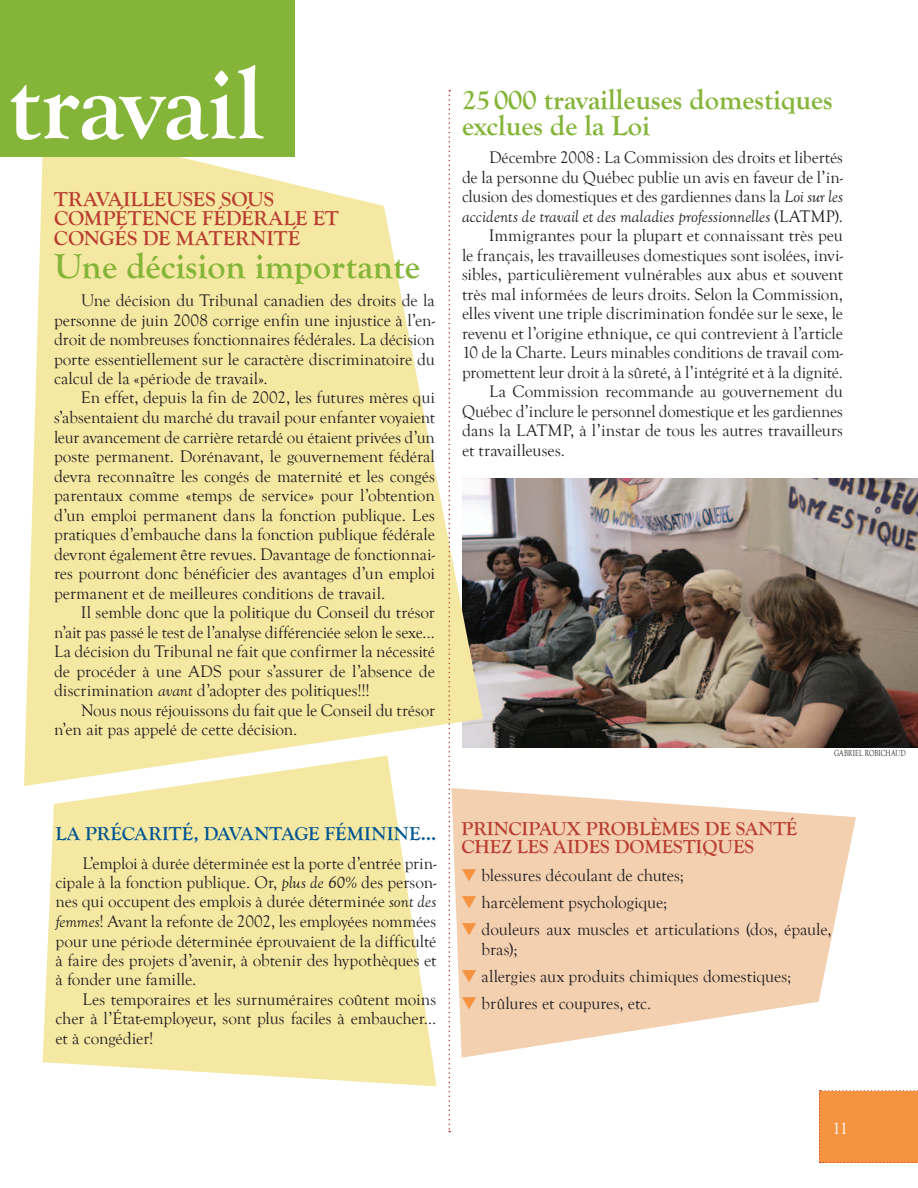
<style>
.page{position:relative;width:918px;height:1188px;background:#fff}
.page>*{position:absolute;margin:0;border:0;box-sizing:border-box;transform-origin:0 0}
.t1{font:700 103.5px "Goudy Old Style T";color:#fff}
.t2{font:700 36px "Goudy Old Style T";color:#84b538}
.t3{font:700 28.5px/25.5px "Goudy Old Style T";color:#84b538}
.t4{font:700 21px/19.5px "Goudy Old Style T";color:#b93d30}
.t5{font:700 19.5px/18px "Goudy Old Style T";color:#b93d30}
.t6{font:700 19.5px "Goudy Old Style T";letter-spacing:.005em;color:#015591}
.t7{font:17.25px/19.5px "Goudy Old Style T";letter-spacing:-.005em;color:#231f20;text-align:justify}
.t8{font:italic 17.25px "Goudy Old Sty T";color:#231f20}
.t9{font:17.25px "Goudy Old Style T";color:#fff}
.t10{font:9px "Goudy Old Style T";letter-spacing:.005em;color:#231f20;scale:.75 1}
.s1{font-family:"Goudy Old Sty T";font-style:italic}
.s2{font-family:"Goudy Old Style T";font-style:normal}
.s3{color:#f69340}
</style>
<div class="page">
<img style="left:483px;top:478px;width:435px;height:269px">
<svg style="left:24px;top:157px;width:459px;height:629px;fill:#f5e8a2"></svg>
<svg style="left:43px;top:756px;width:393px;height:330px;background:#f6ebb0"></svg>
<div style="left:0;top:0;width:295px;height:157px;background:#84b538"></div>
<svg style="left:448px;top:90px;width:2px;height:1042px"></svg>
<svg style="left:451px;top:788px;width:405px;height:270px;fill:#f2d0b0"></svg>
<div style="left:819px;top:1090px;width:99px;height:73px;background:#f69340"></div>
<h1 class="t1" style="left:7px;top:47px;width:258px">TRAVAIL</h1>
<p class="t4" style="left:54px;top:189px;width:286px">TRAVAILLEUSE S SOUS<br>COMPÉTENCE FÉDÉRALE ET<br>CONGÉS DE MATERNITÉ</p>
<h2 class="t2" style="left:54px;top:246px;width:368px">UNE DÉCISION IMPORTANTE</h2>
<p class="t7" style="left:54px;top:291px;width:383px;text-indent:27px">Une décision du Tribunal canadien des droits de la personne de juin 2008 corrige enfin une injustice à l’en&shy;droit de nombreuses fonctionnaires fédérales. La décision porte essentiellement sur le caractère discriminatoire du calcul de la «période de travail».</p>
<p class="t7" style="left:54px;top:388px;width:383px;text-indent:27px">En effet, depuis la fin de 2002, les futures mères qui s’absentaient du marché du travail pour enfanter voyaient leur avancement de carrière retardé ou étaient privées d’un poste permanent. Dorénavant, le gouvernement fédéral devra reconnaître les congés de maternité et les congés parentaux comme «temps de service» pour l’obtention d’un emploi permanent dans la fonction publique. Les pratiques d’embauche dans la fonction publique fédérale devront également être revues. Davantage de fonctionnai&shy;res pourront donc bénéficier des avantages d’un emploi permanent et de meilleures conditions de travail.</p>
<p class="t7" style="left:54px;top:603px;width:382px;text-indent:27px">Il semble donc que la politique du Conseil du trésor n’ait pas passé le test de l’analyse différenciée selon le sexe… La décision du Tribunal ne fait que confirmer la nécessité de procéder à une ADS pour s’assurer de l’absence de discrimination <span class="s1">avant</span> d’adopter des politiques!!!</p>
<p class="t7" style="left:54px;top:700px;width:382px;text-indent:27px">Nous nous réjouissons du fait que le Conseil du trésor n’en ait pas appelé de cette décision.</p>
<p class="t6" style="left:56px;top:823px;width:382px">LA PRÉCARITÉ, DAVANTAGE F ÉMIN INE …</p>
<p class="t7" style="left:56px;top:853px;width:383px;text-indent:27px">L’emploi à durée déterminée est la porte d’entrée prin&shy;cipale à la fonction publique. Or, <span class="s1">plus de 60%</span> des person&shy;nes qui occupent des emplois à durée déterminée <span class="s1">sont des femmes</span>! Avant la refonte de 2002, les employées nommées pour une période déterminée éprouvaient de la difficulté à faire des projets d’avenir, à obtenir des hypothèques et à fonder une famille.</p>
<p class="t7" style="left:56px;top:990px;width:383px;text-indent:27px">Les temporaires et les surnuméraires coûtent moins cher à l’État-employeur, sont plus faciles à embaucher… et à congédier!</p>
<h3 class="t3" style="left:462px;top:88px;width:372px">25000 TRAVAILLEUSES DOMESTIQUES<br>EXCLUES DE LA LOI</h3>
<p class="t7" style="left:462px;top:148px;width:383px;text-indent:27px">Décembre 2008: La Commission des droits et libertés de la personne du Québec publie un avis en faveur de l’in&shy;clusion des domestiques et des gardiennes dans la <span class="s1">Loi sur les</span></p>
<p class="t8" style="left:462px;top:207px;width:382px">accidents de travail et des maladies professionnelles <span class="s2">(LATMP).</span></p>
<p class="t7" style="left:489px;top:226px;width:355px">Immigrantes pour la plupart et connaissant très peu</p>
<p class="t7" style="left:462px;top:246px;width:383px">le français, les travailleuses domestiques sont isolées, invi-</p>
<p class="t7" style="left:462px;top:265px;width:382px">sibles, particulièrement vulnérables aux abus et souvent</p>
<p class="t7" style="left:462px;top:285px;width:382px">très mal informées de leurs droits. Selon la Commission,</p>
<p class="t7" style="left:462px;top:304px;width:382px">elles vivent une triple discrimination fondée sur le sexe, le</p>
<p class="t7" style="left:462px;top:324px;width:382px">revenu et l’origine ethnique, ce qui contrevient à l’article</p>
<p class="t7" style="left:462px;top:343px;width:383px">10 de la Charte. Leurs minables conditions de travail com-</p>
<p class="t7" style="left:462px;top:363px;width:382px">promettent leur droit à la sûreté, à l’intégrité et à la dignité.</p>
<p class="t7" style="left:489px;top:382px;width:355px">La Commission recommande au gouvernement du</p>
<p class="t7" style="left:462px;top:402px;width:383px">Québec d’inclure le personnel domestique et les gardiennes</p>
<p class="t7" style="left:462px;top:421px;width:383px">dans la LATMP, à l’instar de tous les autres travailleurs</p>
<p class="t7" style="left:462px;top:441px;width:104px">et travailleuses.</p>
<p class="t10" style="left:834px;top:748px;width:90px">Gabriel Robichaud</p>
<p class="t5" style="left:461px;top:819px;width:337px">PRIN CIPAUX PROBLÈMES DE SANTÉ<br>CHEZ LES AIDES DOMESTIQUES</p>
<p class="t7" style="left:461px;top:866px;width:224px"><span class="s3">▼</span> blessures découlant de chutes;</p>
<p class="t7" style="left:461px;top:893px;width:208px"><span class="s3">▼</span> harcèlement psychologique;</p>
<p class="t7" style="left:482px;top:920px;width:352px;text-indent:-20px"><span class="s3">▼</span> douleurs aux muscles et articulations (dos, épaule, bras);</p>
<p class="t7" style="left:461px;top:967px;width:331px"><span class="s3">▼</span> allergies aux produits chimiques domestiques;</p>
<p class="t7" style="left:461px;top:994px;width:192px"><span class="s3">▼</span> brûlures et coupures, etc.</p>
<p class="t9" style="left:832px;top:1119px;width:18px">11</p>
</div>
